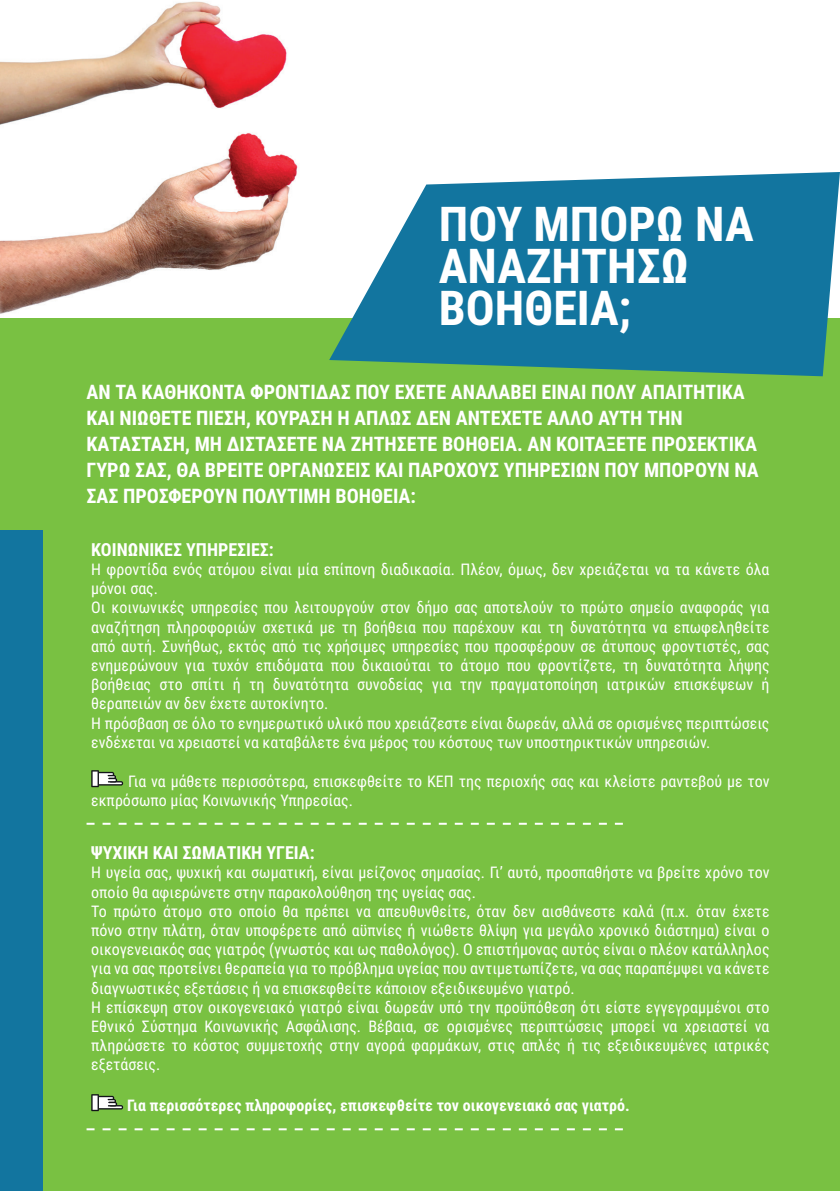
<style>
.page{position:relative;width:840px;height:1191px;background:#fff}
.page>*{position:absolute;margin:0;border:0;box-sizing:border-box;transform-origin:0 0}
.t1{font:700 48px/42px "Roboto Condensed";color:#fff}
.t2{font:700 20px/26px "Roboto Condensed";color:#fff}
.t3{font:700 18px "Roboto Condensed";color:#fff}
.t4{font:16px/19.2px "Roboto Condensed";color:#fff}
.t5{font:700 16px "Roboto Condensed";color:#fff}
</style>
<div class="page">
<div style="left:0;top:0;width:839px;height:1191px;background:#79c142"></div>
<div style="left:0;top:530px;width:42px;height:661px;background:#12759f"></div>
<svg style="left:91px;top:770px;width:32px;height:17px"></svg>
<svg style="left:91px;top:1094px;width:32px;height:17px"></svg>
<svg style="left:86px;top:822px;width:536px;height:2px"></svg>
<svg style="left:86px;top:1128px;width:536px;height:2px"></svg>
<img style="left:0;top:0;width:839px;height:317px">
<svg style="left:329px;top:172px;width:510px;height:204px;background:#3389a6"></svg>
<h1 class="t1" style="left:438px;top:201px;width:316px">ΠΟΥ ΜΠΟΡΩ ΝΑ<br>ΑΝΑΖΗΤΗΣΩ<br>ΒΟΗΘΕΙΑ;</h1>
<p class="t2" style="left:86px;top:378px;width:673px">ΑΝ ΤΑ ΚΑΘΉΚΟΝΤΑ ΦΡΟΝΤΊΔΑΣ ΠΟΥ ΈΧΕΤΕ ΑΝΑΛΆΒΕΙ ΕΊΝΑΙ ΠΟΛΎ ΑΠΑΙΤΗΤΙΚΆ ΚΑΙ ΝΙΏΘΕΤΕ ΠΊΕΣΗ, ΚΟΎΡΑΣΗ Ή ΑΠΛΏΣ ΔΕΝ ΑΝΤΈΧΕΤΕ ΆΛΛΟ ΑΥΤΉ ΤΗΝ ΚΑΤΆΣΤΑΣΗ, ΜΗ ΔΙΣΤΆΣΕΤΕ ΝΑ ΖΗΤΉΣΕΤΕ ΒΟΉΘΕΙΑ. ΑΝ ΚΟΙΤΆΞΕΤΕ ΠΡΟΣΕΚΤΙΚΆ ΓΎΡΩ ΣΑΣ, ΘΑ ΒΡΕΊΤΕ ΟΡΓΑΝΏΣΕΙΣ ΚΑΙ ΠΑΡΌΧΟΥΣ ΥΠΗΡΕΣΙΏΝ ΠΟΥ ΜΠΟΡΟΎΝ ΝΑ ΣΑΣ ΠΡΟΣΦΈΡΟΥΝ ΠΟΛΎΤΙΜΗ ΒΟΉΘΕΙΑ:</p>
<p class="t3" style="left:91px;top:537px;width:184px">ΚΟΙΝΩΝΙΚΈΣ ΥΠΗΡΕΣΊΕΣ:</p>
<p class="t4" style="left:91px;top:559px;width:679px">Η φροντίδα ενός ατόμου είναι μία επίπονη διαδικασία. Πλέον, όμως, δεν χρειάζεται να τα κάνετε όλα μόνοι σας.<br>Οι κοινωνικές υπηρεσίες που λειτουργούν στον δήμο σας αποτελούν το πρώτο σημείο αναφοράς για αναζήτηση πληροφοριών σχετικά με τη βοήθεια που παρέχουν και τη δυνατότητα να επωφεληθείτε από αυτή. Συνήθως, εκτός από τις χρήσιμες υπηρεσίες που προσφέρουν σε άτυπους φροντιστές, σας ενημερώνουν για τυχόν επιδόματα που δικαιούται το άτομο που φροντίζετε, τη δυνατότητα λήψης βοήθειας στο σπίτι ή τη δυνατότητα συνοδείας για την πραγματοποίηση ιατρικών επισκέψεων ή θεραπειών αν δεν έχετε αυτοκίνητο.<br>Η πρόσβαση σε όλο το ενημερωτικό υλικό που χρειάζεστε είναι δωρεάν, αλλά σε ορισμένες περιπτώσεις ενδέχεται να χρειαστεί να καταβάλετε ένα μέρος του κόστους των υποστηρικτικών υπηρεσιών.</p>
<p class="t4" style="left:91px;top:771px;width:679px;text-indent:37px">Για να μάθετε περισσότερα, επισκεφθείτε το ΚΕΠ της περιοχής σας και κλείστε ραντεβού με τον εκπρόσωπο μίας Κοινωνικής Υπηρεσίας.</p>
<p class="t3" style="left:91px;top:840px;width:225px">ΨΥΧΙΚΉ ΚΑΙ ΣΩΜΑΤΙΚΉ ΥΓΕΊΑ:</p>
<p class="t4" style="left:91px;top:862px;width:679px">Η υγεία σας, ψυχική και σωματική, είναι μείζονος σημασίας. Γι’ αυτό, προσπαθήστε να βρείτε χρόνο τον οποίο θα αφιερώνετε στην παρακολούθηση της υγείας σας.<br>Το πρώτο άτομο στο οποίο θα πρέπει να απευθυνθείτε, όταν δεν αισθάνεστε καλά (π.χ. όταν έχετε πόνο στην πλάτη, όταν υποφέρετε από αϋπνίες ή νιώθετε θλίψη για μεγάλο χρονικό διάστημα) είναι ο οικογενειακός σας γιατρός (γνωστός και ως παθολόγος). Ο επιστήμονας αυτός είναι ο πλέον κατάλληλος για να σας προτείνει θεραπεία για το πρόβλημα υγείας που αντιμετωπίζετε, να σας παραπέμψει να κάνετε διαγνωστικές εξετάσεις ή να επισκεφθείτε κάποιον εξειδικευμένο γιατρό.<br>Η επίσκεψη στον οικογενειακό γιατρό είναι δωρεάν υπό την προϋπόθεση ότι είστε εγγεγραμμένοι στο Εθνικό Σύστημα Κοινωνικής Ασφάλισης. Βέβαια, σε ορισμένες περιπτώσεις μπορεί να χρειαστεί να πληρώσετε το κόστος συμμετοχής στην αγορά φαρμάκων, στις απλές ή τις εξειδικευμένες ιατρικές εξετάσεις.</p>
<p class="t5" style="left:127px;top:1094px;width:503px">Για περισσότερες πληροφορίες, επισκεφθείτε τον οικογενειακό σας γιατρό.</p>
</div>
